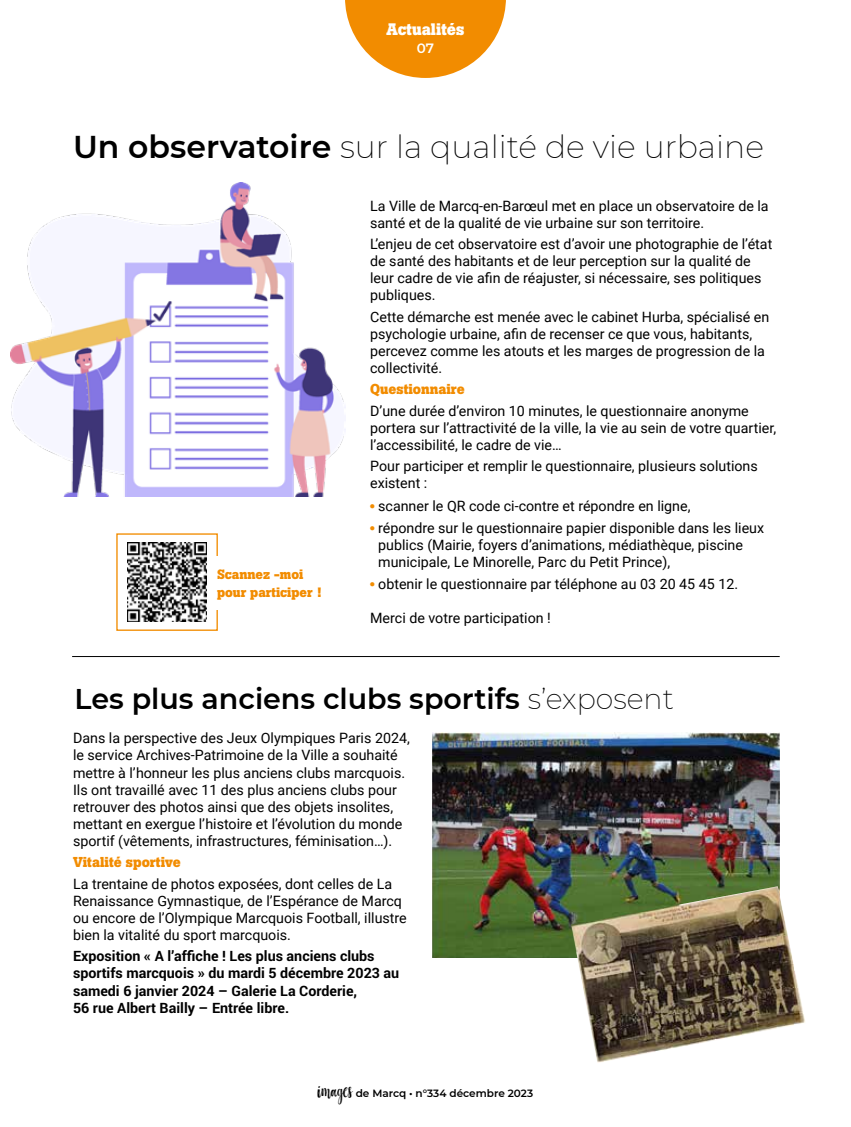
<style>
.page{position:relative;width:851px;height:1127px;background:#fff}
.page>*{position:absolute;margin:0;border:0;box-sizing:border-box;transform-origin:0 0}
.t1{font:200 31.5px "Montserrat";color:#000}
.t2{font:600 28.5px "Montserrat";color:#000}
.t3{font:700 16.5px "Boton";color:#fff}
.t4{font:14.25px/17.1px "Roboto";color:#000}
.t5{font:700 14.25px/17.1px "Roboto";color:#000}
.t6{font:700 14.25px "Boton";color:#f28c00}
.t7{font:700 13.5px/18.8px "Boton";color:#f28c00}
.t8{font:600 13.5px "Montserrat";color:#fff}
.t9{font:600 10.5px "Montserrat";color:#000}
.s1{font-weight:600}
.s2{font-family:"Boton";font-weight:700;font-size:13.5px;color:#f28c00}
.s3{font-weight:200}
</style>
<div class="page">
<hr style="left:72px;top:656px;width:707px;height:1px;background:#000">
<img style="left:432px;top:733px;width:347px;height:225px">
<img style="left:10px;top:182px;width:335px;height:314px">
<div style="left:116px;top:533px;width:102px;height:98px;border:1px solid #f28c00"></div>
<img style="left:128px;top:543px;width:78px;height:78px">
<div style="left:213px;top:556px;width:119px;height:54px;background:#fff"></div>
<img style="left:571px;top:886px;width:234px;height:177px">
<svg style="left:345px;top:0;width:161px;height:78px"></svg>
<p class="t3" style="left:386px;top:19px;width:79px">Actualités</p>
<p class="t8" style="left:417px;top:39px;width:19px">07</p>
<h1 class="t1" style="left:73px;top:126px;width:692px"><span class="s1">Un observatoire</span> sur la qualité de vie urbaine</h1>
<p class="t7" style="left:217px;top:565px;width:106px">Scannez -moi pour participer !</p>
<p class="t4" style="left:370px;top:196px;width:400px">La Ville de Marcq-en-Barœul met en place un observatoire de la santé et de la qualité de vie urbaine sur son territoire.</p>
<p class="t4" style="left:370px;top:235px;width:403px">L’enjeu de cet observatoire est d’avoir une photographie de l’état de santé des habitants et de leur perception sur la qualité de leur cadre de vie afin de réajuster, si nécessaire, ses politiques publiques.</p>
<p class="t4" style="left:370px;top:307px;width:400px">Cette démarche est menée avec le cabinet Hurba, spécialisé en psychologie urbaine, afin de recenser ce que vous, habitants, percevez comme les atouts et les marges de progression de la collectivité.</p>
<p class="t6" style="left:370px;top:381px;width:96px">Questionnaire</p>
<p class="t4" style="left:370px;top:401px;width:407px">D’une durée d’environ 10 minutes, le questionnaire anonyme portera sur l’attractivité de la ville, la vie au sein de votre quartier, l’accessibilité, le cadre de vie…</p>
<p class="t4" style="left:370px;top:457px;width:389px">Pour participer et remplir le questionnaire, plusieurs solutions existent :</p>
<p class="t4" style="left:370px;top:496px;width:322px"><span class="s2">•</span> scanner le QR code ci-contre et répondre en ligne,</p>
<p class="t4" style="left:378px;top:519px;width:387px;text-indent:-8px"><span class="s2">•</span> répondre sur le questionnaire papier disponible dans les lieux publics (Mairie, foyers d’animations, médiathèque, piscine municipale, Le Minorelle, Parc du Petit Prince),</p>
<p class="t4" style="left:370px;top:575px;width:369px"><span class="s2">•</span> obtenir le questionnaire par téléphone au 03 20 45 45 12.</p>
<p class="t4" style="left:370px;top:609px;width:182px">Merci de votre participation !</p>
<h2 class="t2" style="left:74px;top:679px;width:601px">Les plus anciens clubs sportifs <span class="s3">s’exposent</span></h2>
<p class="t4" style="left:73px;top:729px;width:338px">Dans la perspective des Jeux Olympiques Paris 2024, le service Archives-Patrimoine de la Ville a souhaité mettre à l’honneur les plus anciens clubs marcquois.<br>Ils ont travaillé avec 11 des plus anciens clubs pour retrouver des photos ainsi que des objets insolites, mettant en exergue l’histoire et l’évolution du monde sportif (vêtements, infrastructures, féminisation…).</p>
<p class="t6" style="left:73px;top:854px;width:109px">Vitalité sportive</p>
<p class="t4" style="left:73px;top:874px;width:335px">La trentaine de photos exposées, dont celles de La Renaissance Gymnastique, de l’Espérance de Marcq ou encore de l’Olympique Marcquois Football, illustre bien la vitalité du sport marcquois.</p>
<p class="t5" style="left:73px;top:947px;width:328px">Exposition « A l’affiche ! Les plus anciens clubs sportifs marcquois » du mardi 5 décembre 2023 au samedi 6 janvier 2024 – Galerie La Corderie,<br>56 rue Albert Bailly – Entrée libre.</p>
<p class="t9" style="left:318px;top:1085px;width:217px"><sup>images</sup> de Marcq • n°334 décembre 2023</p>
</div>
